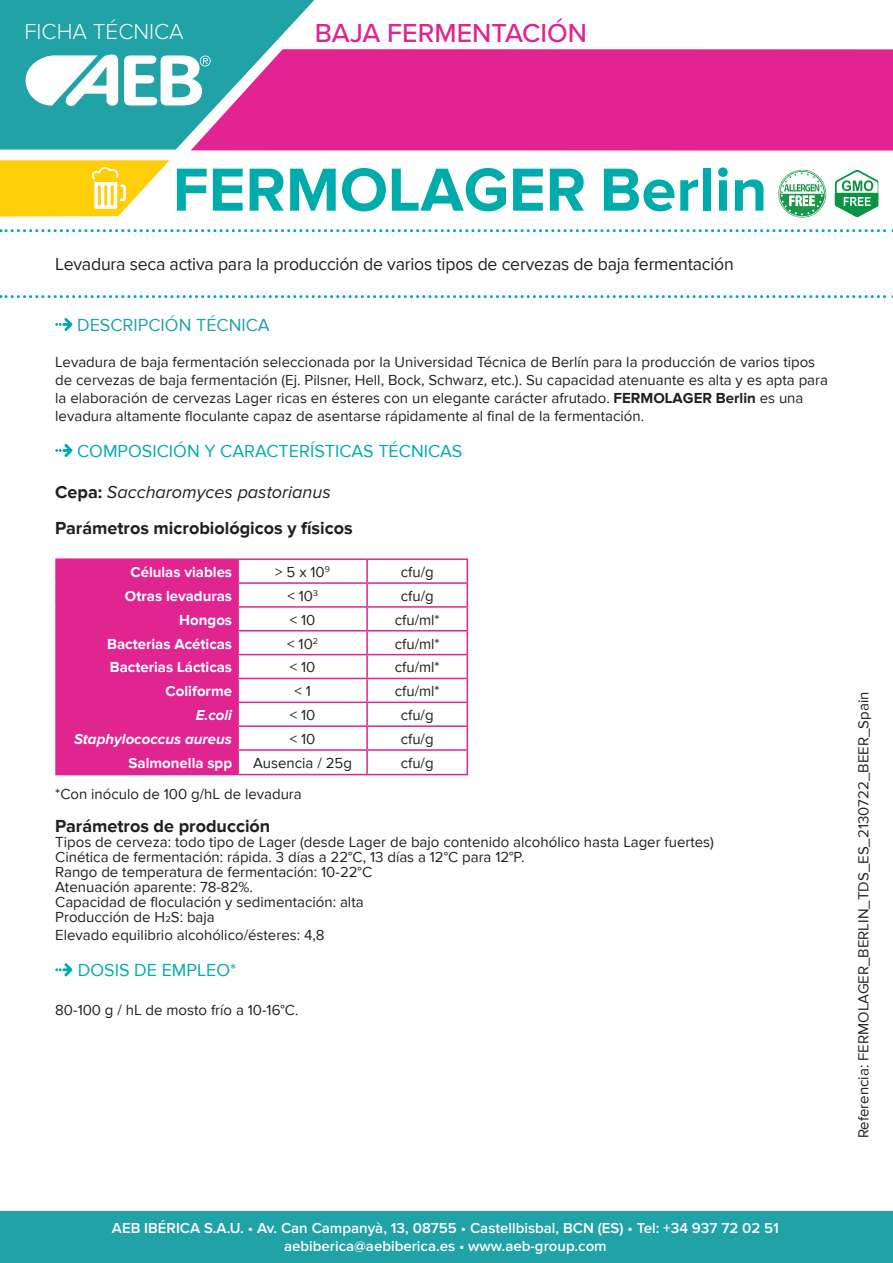
<style>
.page{position:relative;width:893px;height:1263px;background:#fff}
.page>*{position:absolute;margin:0;border:0;box-sizing:border-box;transform-origin:0 0}
.t1{font:700 63px "Proxima Nova";color:#00acab}
.t2{font:500 27px "Proxima Nova";color:#e02490}
.t3{font:300 22.5px "Proxima Nova";color:#f9f9f6}
.t4{font:700 18px/36px "Proxima Nova";color:#231f20}
.t5{font:18px "Proxima Nova";letter-spacing:-.01em;color:#231f20}
.t6{font:18px "Proxima Nova";color:#00acab}
.t7{font:18px "Proxima Nova";color:#20a2a6}
.t8{font:15px/15px "Proxima Nova";color:#231f20}
.t9{font:600 15px/18px "Proxima Nova";color:#fff;text-align:center}
.t10{font:700 15px "Proxima Nova";color:#fff}
.t11{font:italic 700 15px "Proxima Nova";color:#fff}
.s1{font-weight:700}
.s2{font-weight:400;font-style:italic}
</style>
<div class="page">
<div style="left:1px;top:1210px;width:892px;height:53px;background:#20a2a6"></div>
<div style="left:0;top:0;width:315px;height:150px;background:#20a2a6"></div>
<svg style="left:191px;top:49px;width:702px;height:102px;background:#dc2d94"></svg>
<svg style="left:26px;top:55px;width:185px;height:52px"></svg>
<svg style="left:0;top:229px;width:893px;height:3px"></svg>
<svg style="left:0;top:295px;width:893px;height:3px"></svg>
<svg style="left:0;top:160px;width:169px;height:57px"></svg>
<svg style="left:55px;top:318px;width:17px;height:13px"></svg>
<svg style="left:55px;top:444px;width:17px;height:13px"></svg>
<div style="left:57px;top:560px;width:180px;height:214px;background:#e02490"></div>
<hr style="left:55px;top:558px;width:183px;height:2px;background:#e02490">
<hr style="left:55px;top:560px;width:2px;height:22px;background:#e02490">
<hr style="left:238px;top:558px;width:129px;height:2px;background:#e02490">
<hr style="left:237px;top:560px;width:2px;height:22px;background:#e02490">
<hr style="left:367px;top:558px;width:101px;height:2px;background:#e02490">
<hr style="left:366px;top:560px;width:2px;height:22px;background:#e02490">
<hr style="left:55px;top:582px;width:183px;height:2px;background:#e02490">
<hr style="left:55px;top:584px;width:2px;height:22px;background:#e02490">
<hr style="left:238px;top:582px;width:129px;height:2px;background:#e02490">
<hr style="left:237px;top:584px;width:2px;height:22px;background:#e02490">
<hr style="left:367px;top:582px;width:101px;height:2px;background:#e02490">
<hr style="left:366px;top:584px;width:2px;height:22px;background:#e02490">
<hr style="left:55px;top:606px;width:183px;height:2px;background:#e02490">
<hr style="left:55px;top:608px;width:2px;height:22px;background:#e02490">
<hr style="left:238px;top:606px;width:129px;height:2px;background:#e02490">
<hr style="left:237px;top:608px;width:2px;height:22px;background:#e02490">
<hr style="left:367px;top:606px;width:101px;height:2px;background:#e02490">
<hr style="left:366px;top:608px;width:2px;height:22px;background:#e02490">
<hr style="left:55px;top:630px;width:183px;height:1px;background:#e02490">
<hr style="left:55px;top:631px;width:2px;height:23px;background:#e02490">
<hr style="left:238px;top:630px;width:129px;height:1px;background:#e02490">
<hr style="left:237px;top:631px;width:2px;height:23px;background:#e02490">
<hr style="left:367px;top:630px;width:101px;height:1px;background:#e02490">
<hr style="left:366px;top:631px;width:2px;height:23px;background:#e02490">
<hr style="left:55px;top:654px;width:183px;height:1px;background:#e02490">
<hr style="left:55px;top:655px;width:2px;height:23px;background:#e02490">
<hr style="left:238px;top:654px;width:129px;height:1px;background:#e02490">
<hr style="left:237px;top:655px;width:2px;height:23px;background:#e02490">
<hr style="left:367px;top:654px;width:101px;height:1px;background:#e02490">
<hr style="left:366px;top:655px;width:2px;height:23px;background:#e02490">
<hr style="left:55px;top:678px;width:183px;height:1px;background:#e02490">
<hr style="left:55px;top:679px;width:2px;height:22px;background:#e02490">
<hr style="left:238px;top:678px;width:129px;height:1px;background:#e02490">
<hr style="left:237px;top:679px;width:2px;height:22px;background:#e02490">
<hr style="left:367px;top:678px;width:101px;height:1px;background:#e02490">
<hr style="left:366px;top:679px;width:2px;height:22px;background:#e02490">
<hr style="left:55px;top:701px;width:183px;height:2px;background:#e02490">
<hr style="left:55px;top:703px;width:2px;height:22px;background:#e02490">
<hr style="left:238px;top:701px;width:129px;height:2px;background:#e02490">
<hr style="left:237px;top:703px;width:2px;height:22px;background:#e02490">
<hr style="left:367px;top:701px;width:101px;height:2px;background:#e02490">
<hr style="left:366px;top:703px;width:2px;height:22px;background:#e02490">
<hr style="left:55px;top:725px;width:183px;height:2px;background:#e02490">
<hr style="left:55px;top:727px;width:2px;height:22px;background:#e02490">
<hr style="left:238px;top:725px;width:129px;height:2px;background:#e02490">
<hr style="left:237px;top:727px;width:2px;height:22px;background:#e02490">
<hr style="left:367px;top:725px;width:101px;height:2px;background:#e02490">
<hr style="left:366px;top:727px;width:2px;height:22px;background:#e02490">
<hr style="left:55px;top:749px;width:183px;height:2px;background:#e02490">
<hr style="left:55px;top:751px;width:2px;height:23px;background:#e02490">
<hr style="left:238px;top:749px;width:129px;height:2px;background:#e02490">
<hr style="left:237px;top:751px;width:2px;height:23px;background:#e02490">
<hr style="left:367px;top:749px;width:101px;height:2px;background:#e02490">
<hr style="left:366px;top:751px;width:2px;height:23px;background:#e02490">
<svg style="left:467px;top:560px;width:1px;height:214px"></svg>
<hr style="left:55px;top:774px;width:183px;height:1px;background:#e02490">
<hr style="left:238px;top:774px;width:129px;height:1px;background:#e02490">
<hr style="left:367px;top:774px;width:101px;height:1px;background:#e02490">
<svg style="left:55px;top:963px;width:17px;height:13px"></svg>
<svg style="left:835px;top:170px;width:43px;height:47px"></svg>
<svg style="left:778px;top:169px;width:49px;height:49px"></svg>
<h3 class="t3" style="left:24px;top:21px;width:161px">FICHA TÉCNICA</h3>
<h2 class="t2" style="left:315px;top:13px;width:274px">BAJA FERMENTACIÓN</h2>
<h1 class="t1" style="left:173px;top:154px;width:596px">FERMOLAGER Berlin</h1>
<p class="t5" style="left:55px;top:254px;width:680px">Levadura seca activa para la producción de varios tipos de cervezas de baja fermentación</p>
<p class="t7" style="left:77px;top:315px;width:194px">DESCRIPCIÓN TÉCNICA</p>
<p class="t8" style="left:55px;top:353px;width:774px;line-height:18px">Levadura de baja fermentación seleccionada por la Universidad Técnica de Berlín para la producción de varios tipos de cervezas de baja fermentación (Ej. Pilsner, Hell, Bock, Schwarz, etc.). Su capacidad atenuante es alta y es apta para la elaboración de cervezas Lager ricas en ésteres con un elegante carácter afrutado. <span class="s1">FERMOLAGER Berlin</span> es una levadura altamente floculante capaz de asentarse rápidamente al final de la fermentación.</p>
<p class="t6" style="left:77px;top:441px;width:387px">COMPOSICIÓN Y CARACTERÍSTICAS TÉCNICAS</p>
<p class="t4" style="left:55px;top:475px;width:299px">Cepa: <span class="s2">Saccharomyces pastorianus<br></span>Parámetros microbiológicos y físicos</p>
<p class="t10" style="left:130px;top:563px;width:103px">Células viables</p>
<p class="t8" style="left:275px;top:565px;width:56px">&gt; 5 x 10<sup>9</sup></p>
<p class="t8" style="left:401px;top:565px;width:34px">cfu/g</p>
<p class="t10" style="left:125px;top:587px;width:109px">Otras levaduras</p>
<p class="t8" style="left:287px;top:589px;width:32px">&lt; 10<sup>3</sup></p>
<p class="t8" style="left:401px;top:589px;width:34px">cfu/g</p>
<p class="t10" style="left:179px;top:611px;width:54px">Hongos</p>
<p class="t8" style="left:290px;top:612px;width:27px">&lt; 10</p>
<p class="t8" style="left:395px;top:612px;width:46px">cfu/ml*</p>
<p class="t10" style="left:107px;top:635px;width:126px">Bacterias Acéticas</p>
<p class="t8" style="left:287px;top:636px;width:32px">&lt; 10<sup>2</sup></p>
<p class="t8" style="left:395px;top:636px;width:46px">cfu/ml*</p>
<p class="t10" style="left:110px;top:659px;width:124px">Bacterias Lácticas</p>
<p class="t8" style="left:290px;top:660px;width:27px">&lt; 10</p>
<p class="t8" style="left:395px;top:660px;width:46px">cfu/ml*</p>
<p class="t10" style="left:166px;top:683px;width:68px">Coliforme</p>
<p class="t8" style="left:294px;top:684px;width:18px">&lt; 1</p>
<p class="t8" style="left:395px;top:684px;width:46px">cfu/ml*</p>
<p class="t11" style="left:196px;top:708px;width:38px">E.coli</p>
<p class="t8" style="left:290px;top:708px;width:27px">&lt; 10</p>
<p class="t8" style="left:401px;top:708px;width:34px">cfu/g</p>
<p class="t11" style="left:74px;top:732px;width:159px">Staphylococcus aureus</p>
<p class="t8" style="left:290px;top:732px;width:27px">&lt; 10</p>
<p class="t8" style="left:401px;top:732px;width:34px">cfu/g</p>
<p class="t10" style="left:129px;top:754px;width:105px">Salmonella spp</p>
<p class="t8" style="left:253px;top:756px;width:100px">Ausencia / 25g</p>
<p class="t8" style="left:401px;top:756px;width:34px">cfu/g</p>
<p class="t8" style="left:55px;top:787px;width:248px">*Con inóculo de 100 g/hL de levadura</p>
<p class="t4" style="left:55px;top:809px;width:217px">Parámetros de producción</p>
<p class="t8" style="left:55px;top:835px;width:660px">Tipos de cerveza: todo tipo de Lager (desde Lager de bajo contenido alcohólico hasta Lager fuertes)<br>Cinética de fermentación: rápida. 3 días a 22°C, 13 días a 12°C para 12°P.<br>Rango de temperatura de fermentación: 10-22°C<br>Atenuación aparente: 78-82%.<br>Capacidad de floculación y sedimentación: alta<br>Producción de H2S: baja</p>
<p class="t8" style="left:55px;top:928px;width:271px">Elevado equilibrio alcohólico/ésteres: 4,8</p>
<p class="t6" style="left:78px;top:960px;width:160px">DOSIS DE EMPLEO*</p>
<p class="t8" style="left:55px;top:1003px;width:245px">80-100 g / hL de mosto frío a 10-16°C.</p>
<p class="t8" style="left:856px;top:1138px;width:448px;rotate:-90deg">Referencia: FERMOLAGER_BERLIN_TDS_ES_2130722_BEER_Spain</p>
<p class="t9" style="left:112px;top:1220px;width:668px">AEB IBÉRICA S.A.U. • Av. Can Campanyà, 13, 08755 • Castellbisbal, BCN (ES) • Tel: +34 937 72 02 51 aebiberica@aebiberica.es • www.aeb-group.com</p>
</div>
